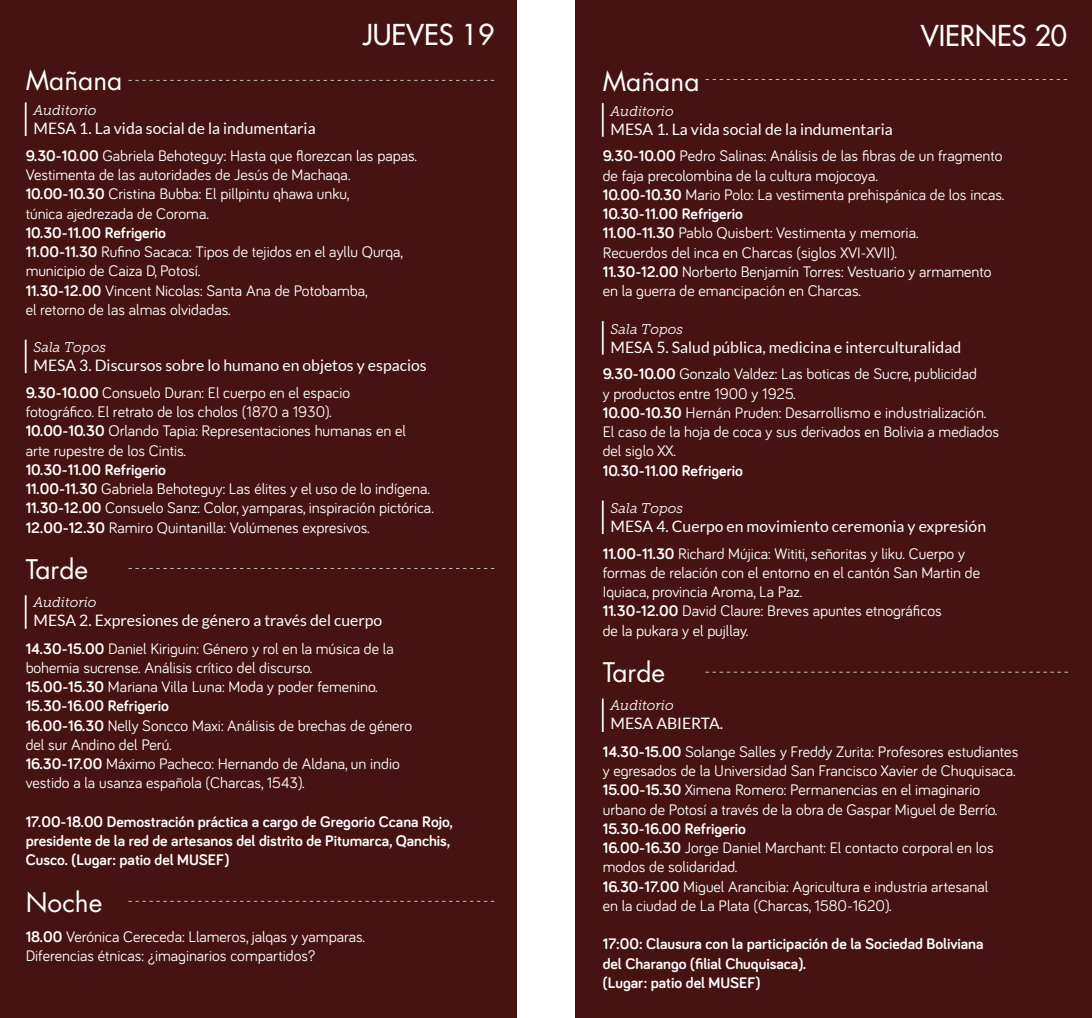
<style>
.page{position:relative;width:1092px;height:1018px;background:#fff}
.page>*{position:absolute;margin:0;border:0;box-sizing:border-box;transform-origin:0 0}
.t1{font:500 28px "Futura Std";color:#fff}
.t2{font:26.25px "Futura Std";color:#fff}
.t3{font:15.75px/19.2px "Bariol";color:#fff}
.t4{font:700 15.75px/19.2px "Bariol";color:#fff}
.t5{font:15.75px "Lato";color:#fff}
.t6{font:italic 14px "Museo Slab 300";color:#fff}
.s1{font-weight:700}
</style>
<div class="page">
<div style="left:575px;top:0;width:516px;height:1018px;background:#471212"></div>
<div style="left:0;top:0;width:516px;height:1018px;background:#471212"></div>
<hr style="left:25px;top:102px;width:2px;height:34px;background:#fff">
<hr style="left:602px;top:103px;width:1px;height:34px;background:#fff">
<hr style="left:25px;top:595px;width:2px;height:34px;background:#fff">
<hr style="left:602px;top:698px;width:1px;height:34px;background:#fff">
<hr style="left:25px;top:339px;width:2px;height:34px;background:#fff">
<hr style="left:602px;top:321px;width:1px;height:33px;background:#fff">
<hr style="left:602px;top:500px;width:1px;height:34px;background:#fff">
<svg style="left:128px;top:80px;width:366px;height:1px"></svg>
<svg style="left:705px;top:79px;width:362px;height:1px"></svg>
<svg style="left:128px;top:568px;width:366px;height:1px"></svg>
<svg style="left:705px;top:672px;width:362px;height:1px"></svg>
<svg style="left:128px;top:901px;width:366px;height:1px"></svg>
<h1 class="t1" style="left:363px;top:17px;width:133px">JUEVES 19</h1>
<h1 class="t1" style="left:920px;top:18px;width:148px">VIERNES 20</h1>
<h2 class="t2" style="left:26px;top:64px;width:98px">Mañana</h2>
<h2 class="t2" style="left:602px;top:64px;width:98px">Mañana</h2>
<p class="t6" style="left:33px;top:103px;width:65px">Auditorio</p>
<p class="t5" style="left:33px;top:120px;width:284px">MESA 1. La vida social de la indumentaria</p>
<p class="t3" style="left:26px;top:145px;width:393px"><span class="s1">9.30-10.00</span> Gabriela Behoteguy: Hasta que florezcan las papas.<br>Vestimenta de las autoridades de Jesús de Machaqa.<br><span class="s1">10.00-10.30</span> Cristina Bubba: El pillpintu qhawa unku,<br>túnica ajedrezada de Coroma.</p>
<p class="t3" style="left:26px;top:222px;width:379px"><span class="s1">10.30-11.00 Refrigerio<br>11.00-11.30</span> Rufino Sacaca: Tipos de tejidos en el ayllu Qurqa, municipio de Caiza D, Potosí.<br><span class="s1">11.30-12.00</span> Vincent Nicolas: Santa Ana de Potobamba,<br>el retorno de las almas olvidadas.</p>
<p class="t6" style="left:33px;top:340px;width:74px">Sala Topos</p>
<p class="t5" style="left:33px;top:356px;width:394px">MESA 3. Discursos sobre lo humano en objetos y espacios</p>
<p class="t3" style="left:26px;top:382px;width:381px"><span class="s1">9.30-10.00</span> Consuelo Duran: El cuerpo en el espacio fotográfico. El retrato de los cholos (1870 a 1930).<br><span class="s1">10.00-10.30</span> Orlando Tapia: Representaciones humanas en el arte rupestre de los Cintis.</p>
<p class="t3" style="left:26px;top:459px;width:409px"><span class="s1">10.30-11.00 Refrigerio<br>11.00-11.30</span> Gabriela Behoteguy: Las élites y el uso de lo indígena.<br><span class="s1">11.30-12.00</span> Consuelo Sanz: Color, yamparas, inspiración pictórica.<br><span class="s1">12.00-12.30</span> Ramiro Quintanilla: Volúmenes expresivos.</p>
<h2 class="t2" style="left:26px;top:552px;width:64px">Tarde</h2>
<p class="t6" style="left:33px;top:594px;width:65px">Auditorio</p>
<p class="t5" style="left:33px;top:611px;width:350px">MESA 2. Expresiones de género a través del cuerpo</p>
<p class="t3" style="left:26px;top:638px;width:388px"><span class="s1">14.30-15.00</span> Daniel Kiriguin: Género y rol en la música de la bohemia sucrense. Análisis crítico del discurso.<br><span class="s1">15.00-15.30</span> Mariana Villa Luna: Moda y poder femenino.<br><span class="s1">15.30-16.00 Refrigerio<br>16.00-16.30</span> Nelly Soncco Maxi: Análisis de brechas de género del sur Andino del Perú.<br><span class="s1">16.30-17.00</span> Máximo Pacheco: Hernando de Aldana, un indio vestido a la usanza española (Charcas, 1543).</p>
<p class="t4" style="left:26px;top:811px;width:429px">17.00-18.00 Demostración práctica a cargo de Gregorio Ccana Rojo, presidente de la red de artesanos del distrito de Pitumarca, Qanchis,<br>Cusco. (Lugar: patio del MUSEF)</p>
<h2 class="t2" style="left:26px;top:885px;width:78px">Noche</h2>
<p class="t3" style="left:26px;top:926px;width:341px"><span class="s1">18.00</span> Verónica Cereceda: Llameros, jalqas y yamparas.<br>Diferencias étnicas: ¿imaginarios compartidos?</p>
<p class="t6" style="left:610px;top:103px;width:65px">Auditorio</p>
<p class="t5" style="left:610px;top:120px;width:284px">MESA 1. La vida social de la indumentaria</p>
<p class="t3" style="left:602px;top:146px;width:403px"><span class="s1">9.30-10.00</span> Pedro Salinas: Análisis de las fibras de un fragmento de faja precolombina de la cultura mojocoya.<br><span class="s1">10.00-10.30</span> Mario Polo: La vestimenta prehispánica de los incas.<br><span class="s1">10.30-11.00 Refrigerio<br>11.00-11.30</span> Pablo Quisbert: Vestimenta y memoria.<br>Recuerdos del inca en Charcas (siglos XVI-XVII).<br><span class="s1">11.30-12.00</span> Norberto Benjamín Torres: Vestuario y armamento en la guerra de emancipación en Charcas.</p>
<p class="t6" style="left:610px;top:321px;width:74px">Sala Topos</p>
<p class="t5" style="left:610px;top:338px;width:352px">MESA 5. Salud pública, medicina e interculturalidad</p>
<p class="t3" style="left:602px;top:363px;width:398px"><span class="s1">9.30-10.00</span> Gonzalo Valdez: Las boticas de Sucre, publicidad<br>y productos entre 1900 y 1925.<br><span class="s1">10.00-10.30</span> Hernán Pruden: Desarrollismo e industrialización.<br>El caso de la hoja de coca y sus derivados en Bolivia a mediados del siglo XX.</p>
<p class="t4" style="left:602px;top:460px;width:142px">10.30-11.00 Refrigerio</p>
<p class="t6" style="left:610px;top:500px;width:74px">Sala Topos</p>
<p class="t5" style="left:610px;top:517px;width:377px">MESA 4. Cuerpo en movimiento ceremonia y expresión</p>
<p class="t3" style="left:602px;top:543px;width:379px"><span class="s1">11.00-11.30</span> Richard Mújica: Wititi, señoritas y liku. Cuerpo y formas de relación con el entorno en el cantón San Martin de Iquiaca, provincia Aroma, La Paz.<br><span class="s1">11.30-12.00</span> David Claure: Breves apuntes etnográficos<br>de la pukara y el pujllay.</p>
<h2 class="t2" style="left:602px;top:656px;width:64px">Tarde</h2>
<p class="t6" style="left:610px;top:698px;width:65px">Auditorio</p>
<p class="t5" style="left:610px;top:714px;width:114px">MESA ABIERTA.</p>
<p class="t3" style="left:602px;top:741px;width:417px"><span class="s1">14.30-15.00</span> Solange Salles y Freddy Zurita: Profesores estudiantes y egresados de la Universidad San Francisco Xavier de Chuquisaca.<br><span class="s1">15.00-15.30</span> Ximena Romero: Permanencias en el imaginario urbano de Potosí a través de la obra de Gaspar Miguel de Berrío.</p>
<p class="t3" style="left:602px;top:818px;width:392px"><span class="s1">15.30-16.00 Refrigerio<br>16.00-16.30</span> Jorge Daniel Marchant: El contacto corporal en los modos de solidaridad.<br><span class="s1">16.30-17.00</span> Miguel Arancibia: Agricultura e industria artesanal en la ciudad de La Plata (Charcas, 1580-1620).</p>
<p class="t4" style="left:602px;top:933px;width:382px">17:00: Clausura con la participación de la Sociedad Boliviana del Charango (filial Chuquisaca).<br>(Lugar: patio del MUSEF)</p>
</div>
